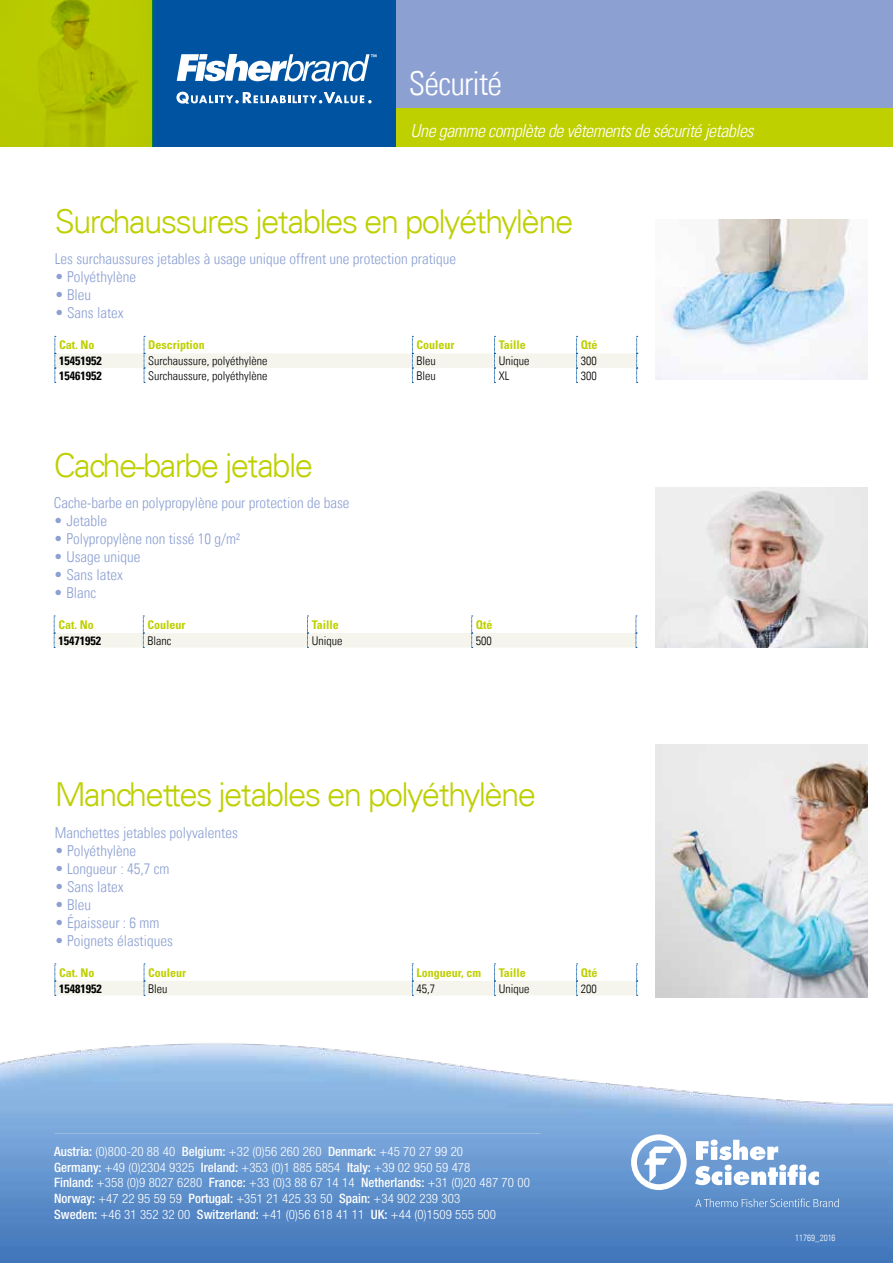
<style>
.page{position:relative;width:893px;height:1263px;background:#fff}
.page>*{position:absolute;margin:0;border:0;box-sizing:border-box;transform-origin:0 0}
.t1{font:300 33px "Univers LT";letter-spacing:-.05em;color:#bed000}
.t2{font:300 condensed 33px "Univers LT";letter-spacing:-.025em;color:#fff}
.t3{font:italic 300 condensed 18px "Univers LT";letter-spacing:-.025em;color:#fff}
.t4{font:300 condensed 15px "Univers LT";color:#8ca0d2}
.t5{font:300 condensed 12.9px/15.8px "Helvetica Neue LT Std";letter-spacing:.01em;color:#fff}
.t6{font:300 condensed 12px "Univers LT";color:#000}
.t7{font:700 condensed 12px "Univers LT Std";color:#bed000}
.t8{font:700 condensed 12px "Univers LT";color:#000}
.t9{font:300 condensed 9px "Univers LT";color:#fff}
.s1{font-weight:500}
</style>
<div class="page">
<div style="left:395px;top:0;width:498px;height:109px;background:#8ca0d2"></div>
<div style="left:395px;top:109px;width:498px;height:38px;background:#bed000"></div>
<div style="left:152px;top:0;width:243px;height:147px;background:#0053a1"></div>
<img style="left:0;top:1043px;width:893px;height:220px">
<svg style="left:695px;top:1198px;width:144px;height:9px"></svg>
<svg style="left:631px;top:1134px;width:56px;height:56px"></svg>
<svg style="left:695px;top:1139px;width:124px;height:46px"></svg>
<svg style="left:176px;top:92px;width:196px;height:12px"></svg>
<svg style="left:177px;top:54px;width:199px;height:27px"></svg>
<svg style="left:54px;top:616px;width:583px;height:32px"></svg>
<svg style="left:55px;top:964px;width:583px;height:32px"></svg>
<svg style="left:55px;top:336px;width:583px;height:47px"></svg>
<img style="left:655px;top:220px;width:213px;height:159px">
<img style="left:655px;top:488px;width:213px;height:160px">
<img style="left:655px;top:744px;width:213px;height:254px">
<img style="left:0;top:0;width:152px;height:147px">
<h1 class="t2" style="left:409px;top:63px;width:95px">Sécurité</h1>
<h2 class="t3" style="left:411px;top:120px;width:344px">Une gamme complète de vêtements de sécurité jetables</h2>
<h1 class="t1" style="left:55px;top:201px;width:520px">Surchaussures jetables en polyéthylène</h1>
<p class="t4" style="left:55px;top:250px;width:403px">Les surchaussures jetables à usage unique offrent une protection pratique</p>
<p class="t4" style="left:55px;top:268px;width:83px">• Polyéthylène</p>
<p class="t4" style="left:55px;top:286px;width:38px">• Bleu</p>
<p class="t4" style="left:55px;top:304px;width:71px">• Sans latex</p>
<p class="t7" style="left:59px;top:337px;width:37px">Cat. No</p>
<p class="t7" style="left:148px;top:337px;width:58px">Description</p>
<p class="t7" style="left:417px;top:337px;width:40px">Couleur</p>
<p class="t7" style="left:499px;top:337px;width:29px">Taille</p>
<p class="t7" style="left:581px;top:337px;width:18px">Qté</p>
<p class="t8" style="left:59px;top:353px;width:44px">15451952</p>
<p class="t6" style="left:148px;top:354px;width:121px">Surchaussure, polyéthylène</p>
<p class="t6" style="left:417px;top:354px;width:21px">Bleu</p>
<p class="t6" style="left:499px;top:354px;width:32px">Unique</p>
<p class="t6" style="left:581px;top:354px;width:17px">300</p>
<p class="t8" style="left:59px;top:368px;width:44px">15461952</p>
<p class="t6" style="left:148px;top:368px;width:121px">Surchaussure, polyéthylène</p>
<p class="t6" style="left:417px;top:368px;width:21px">Bleu</p>
<p class="t6" style="left:499px;top:368px;width:12px">XL</p>
<p class="t6" style="left:581px;top:368px;width:17px">300</p>
<h1 class="t1" style="left:54px;top:445px;width:261px">Cache-barbe jetable</h1>
<p class="t4" style="left:54px;top:494px;width:297px">Cache-barbe en polypropylène pour protection de base</p>
<p class="t4" style="left:54px;top:512px;width:55px">• Jetable</p>
<p class="t4" style="left:54px;top:530px;width:188px">• Polypropylène non tissé 10 g/m²</p>
<p class="t4" style="left:54px;top:548px;width:88px">• Usage unique</p>
<p class="t4" style="left:54px;top:566px;width:71px">• Sans latex</p>
<p class="t4" style="left:54px;top:584px;width:44px">• Blanc</p>
<p class="t7" style="left:58px;top:617px;width:37px">Cat. No</p>
<p class="t7" style="left:148px;top:617px;width:40px">Couleur</p>
<p class="t7" style="left:312px;top:617px;width:29px">Taille</p>
<p class="t7" style="left:476px;top:617px;width:18px">Qté</p>
<p class="t8" style="left:58px;top:633px;width:44px">15471952</p>
<p class="t6" style="left:148px;top:633px;width:25px">Blanc</p>
<p class="t6" style="left:312px;top:633px;width:32px">Unique</p>
<p class="t6" style="left:476px;top:633px;width:17px">500</p>
<h1 class="t1" style="left:55px;top:775px;width:483px">Manchettes jetables en polyéthylène</h1>
<p class="t4" style="left:55px;top:823px;width:185px">Manchettes jetables polyvalentes</p>
<p class="t4" style="left:55px;top:841px;width:83px">• Polyéthylène</p>
<p class="t4" style="left:55px;top:859px;width:116px">• Longueur : 45,7 cm</p>
<p class="t4" style="left:55px;top:877px;width:71px">• Sans latex</p>
<p class="t4" style="left:55px;top:895px;width:38px">• Bleu</p>
<p class="t4" style="left:55px;top:913px;width:106px">• Épaisseur : 6 mm</p>
<p class="t4" style="left:55px;top:931px;width:120px">• Poignets élastiques</p>
<p class="t7" style="left:59px;top:965px;width:37px">Cat. No</p>
<p class="t7" style="left:148px;top:965px;width:40px">Couleur</p>
<p class="t7" style="left:417px;top:965px;width:66px">Longueur, cm</p>
<p class="t7" style="left:499px;top:965px;width:29px">Taille</p>
<p class="t7" style="left:581px;top:965px;width:18px">Qté</p>
<p class="t8" style="left:59px;top:981px;width:44px">15481952</p>
<p class="t6" style="left:148px;top:981px;width:21px">Bleu</p>
<p class="t6" style="left:417px;top:981px;width:20px">45,7</p>
<p class="t6" style="left:499px;top:981px;width:32px">Unique</p>
<p class="t6" style="left:581px;top:981px;width:17px">200</p>
<p class="t5" style="left:54px;top:1143px;width:477px"><span class="s1">Austria:</span> (0)800-20 88 40 <span class="s1">Belgium:</span> +32 (0)56 260 260 <span class="s1">Denmark:</span> +45 70 27 99 20<br><span class="s1">Germany:</span> +49 (0)2304 9325 <span class="s1">Ireland:</span> +353 (0)1 885 5854 <span class="s1">Italy:</span> +39 02 950 59 478<br><span class="s1">Finland:</span> +358 (0)9 8027 6280 <span class="s1">France:</span> +33 (0)3 88 67 14 14 <span class="s1">Netherlands:</span> +31 (0)20 487 70 00<br><span class="s1">Norway:</span> +47 22 95 59 59 <span class="s1">Portugal:</span> +351 21 425 33 50 <span class="s1">Spain:</span> +34 902 239 303<br><span class="s1">Sweden:</span> +46 31 352 32 00 <span class="s1">Switzerland:</span> +41 (0)56 618 41 11 <span class="s1">UK:</span> +44 (0)1509 555 500</p>
<p class="t9" style="left:795px;top:1232px;width:42px">11769_2016</p>
</div>
